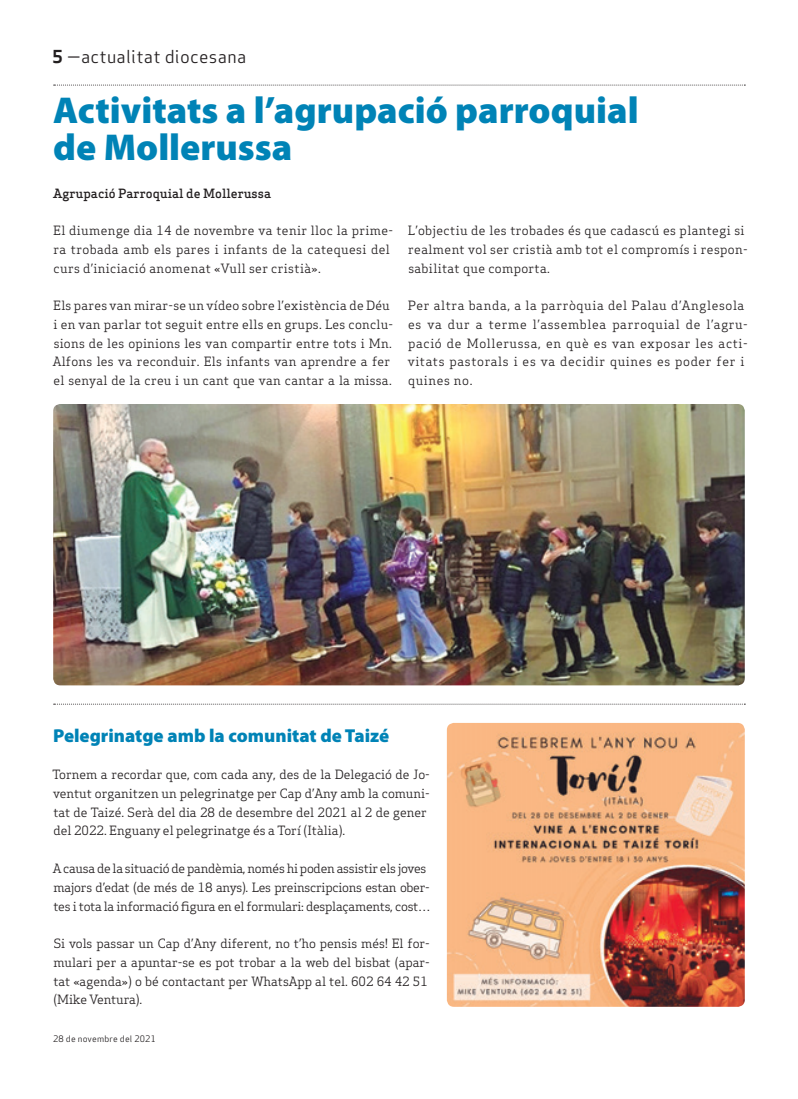
<style>
.page{position:relative;width:798px;height:1099px;background:#fff}
.page>*{position:absolute;margin:0;border:0;box-sizing:border-box;transform-origin:0 0}
.t1{font:900 37.5px/37.5px "Myriad Pro";color:#0083b6}
.t2{font:900 18.75px "Myriad Pro";color:#0083b6}
.t3{font:17.5px "Apex Sans Book T";letter-spacing:.02em;color:#231f20}
.t4{font:12.5px/18.8px "Apex Serif";letter-spacing:.02em;color:#231f20}
.t5{font:12.5px/18.8px "Apex Serif";color:#231f20}
.t6{font:12.5px/18.8px "Apex Serif";letter-spacing:.05em;color:#231f20}
.t7{font:12.5px/18.8px "Apex Serif";letter-spacing:-.02em;color:#231f20}
.t8{font:500 12.5px "Apex Serif";color:#231f20}
.t9{font:8.75px "Apex Sans Book T";letter-spacing:.02em;color:#231f20}
.s1{font-family:"Apex Sans Bold T"}
</style>
<div class="page">
<svg style="left:54px;top:703px;width:691px;height:1px"></svg>
<img style="left:446px;top:723px;width:298px;height:283px">
<svg style="left:54px;top:85px;width:691px;height:1px"></svg>
<img style="left:53px;top:404px;width:691px;height:281px">
<h3 class="t3" style="left:52px;top:46px;width:195px"><span class="s1">5</span> —actualitat diocesana</h3>
<h1 class="t1" style="left:53px;top:90px;width:586px">Activitats a l’agrupació parroquial de Mollerussa</h1>
<p class="t8" style="left:53px;top:185px;width:219px">Agrupació Parroquial de Mollerussa</p>
<p class="t4" style="left:53px;top:221px;width:341px">El diumenge dia 14 de novembre va tenir lloc la prime&shy;ra trobada amb els pares i infants de la catequesi del curs d’iniciació anomenat «Vull ser cristià».</p>
<p class="t4" style="left:53px;top:296px;width:342px">Els pares van mirar-se un vídeo sobre l’existència de Déu i en van parlar tot seguit entre ells en grups. Les conclu&shy;sions de les opinions les van compartir entre tots i Mn.<br>Alfons les va reconduir. Els infants van aprendre a fer el senyal de la creu i un cant que van cantar a la missa.</p>
<p class="t4" style="left:408px;top:221px;width:341px">L’objectiu de les trobades és que cadascú es plantegi si realment vol ser cristià amb tot el compromís i respon&shy;sabilitat que comporta.</p>
<p class="t6" style="left:407px;top:296px;width:341px">Per altra banda, a la parròquia del Palau d’Anglesola es va dur a terme l’assemblea parroquial de l’agru&shy;pació de Mollerussa, en què es van exposar les acti&shy;vitats pastorals i es va decidir quines es poder fer i quines no.</p>
<h2 class="t2" style="left:53px;top:722px;width:337px">Pelegrinatge amb la comunitat de Taizé</h2>
<p class="t5" style="left:52px;top:765px;width:379px">Tornem a recordar que, com cada any, des de la Delegació de Jo&shy;ventut organitzen un pelegrinatge per Cap d’Any amb la comuni&shy;tat de Taizé. Serà del dia 28 de desembre del 2021 al 2 de gener del 2022. Enguany el pelegrinatge és a Torí (Itàlia).</p>
<p class="t7" style="left:53px;top:858px;width:379px">A causa de la situació de pandèmia, només hi poden assistir els joves majors d’edat (de més de 18 anys). Les preinscripcions estan ober&shy;tes i tota la informació figura en el formulari: desplaçaments, cost…</p>
<p class="t5" style="left:53px;top:933px;width:378px">Si vols passar un Cap d’Any diferent, no t’ho pensis més! El for&shy;mulari per a apuntar-se es pot trobar a la web del bisbat (apar&shy;tat «agenda») o bé contactant per WhatsApp al tel. 602 64 42 51 (Mike Ventura).</p>
<p class="t9" style="left:53px;top:1032px;width:104px">28 de novembre del 2021</p>
</div>
